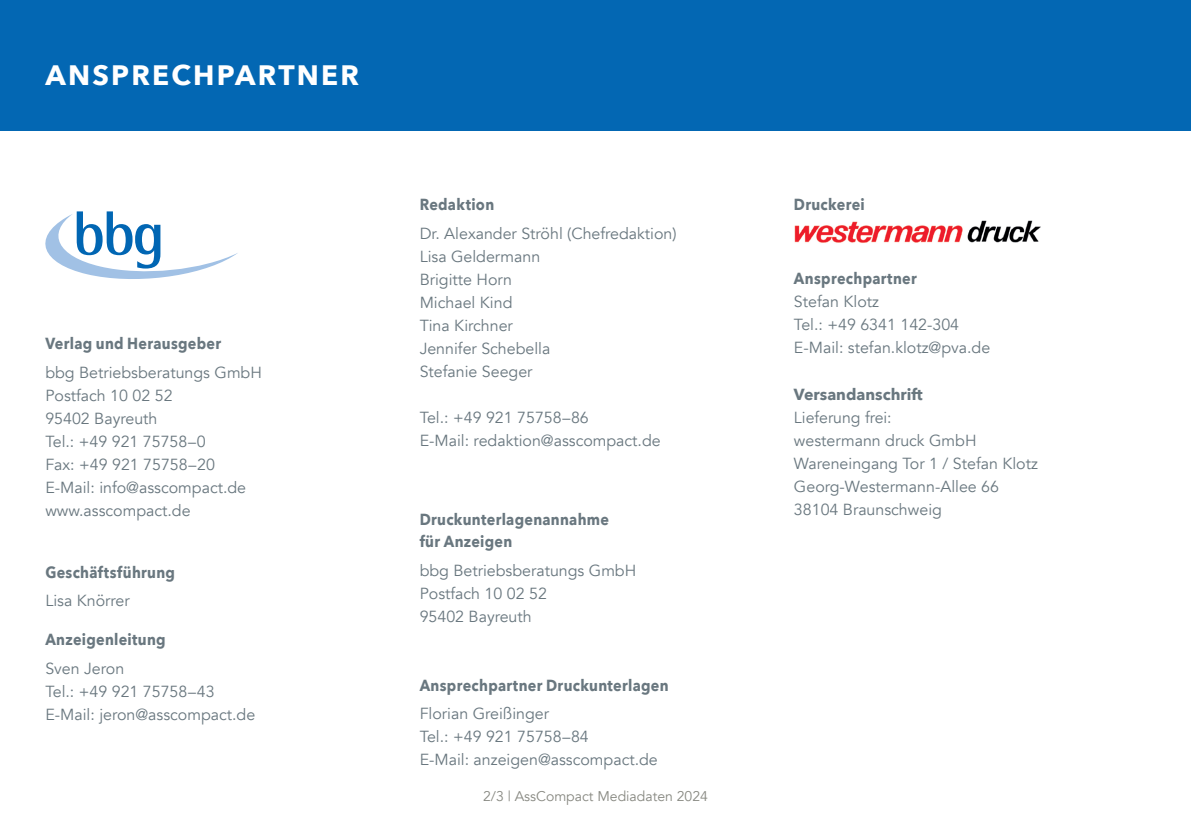
<style>
.page{position:relative;width:1191px;height:840px;background:#fff}
.page>*{position:absolute;margin:0;border:0;box-sizing:border-box;transform-origin:0 0}
.t1{font:700 28px "Avenir Next";letter-spacing:.08em;color:#fff}
.t2{font:16px/23px "Avenir";color:#69777f}
.t3{font:700 16px/22px "Avenir Next";letter-spacing:.02em;color:#69777f;scale:.9 1}
.t4{font:700 16px "Avenir Next";color:#69777f}
.t5{font:14px "Avenir";color:#878881}
</style>
<div class="page">
<img style="left:794px;top:220px;width:247px;height:23px">
<svg style="left:45px;top:211px;width:193px;height:68px"></svg>
<div style="left:0;top:0;width:1191px;height:130px;background:#0367b3"></div>
<h1 class="t1" style="left:45px;top:51px;width:315px">ANSPRECHPARTNER</h1>
<p class="t3" style="left:45px;top:332px;width:197px">Verlag und Herausgeber</p>
<p class="t2" style="left:45px;top:360px;width:218px">bbg Betriebsberatungs GmbH<br>Postfach 10 02 52<br>95402 Bayreuth<br>Tel.: +49 921 75758–0<br>Fax: +49 921 75758–20<br>E-Mail: info@asscompact.de www.asscompact.de</p>
<p class="t3" style="left:45px;top:560px;width:146px">Geschäftsführung</p>
<p class="t2" style="left:45px;top:589px;width:86px">Lisa Knörrer</p>
<p class="t3" style="left:45px;top:628px;width:135px">Anzeigenleitung</p>
<p class="t2" style="left:45px;top:656px;width:211px">Sven Jeron<br>Tel.: +49 921 75758–43<br>E-Mail: jeron@asscompact.de</p>
<p class="t3" style="left:420px;top:193px;width:84px">Redaktion</p>
<p class="t2" style="left:420px;top:222px;width:258px">Dr. Alexander Ströhl (Chefredaktion)<br>Lisa Geldermann<br>Brigitte Horn<br>Michael Kind<br>Tina Kirchner<br>Jennifer Schebella<br>Stefanie Seeger</p>
<p class="t2" style="left:420px;top:406px;width:242px">Tel.: +49 921 75758–86<br>E-Mail: redaktion@asscompact.de</p>
<p class="t3" style="left:420px;top:508px;width:212px">Druckunterlagenannahme für Anzeigen</p>
<p class="t2" style="left:420px;top:558px;width:218px">bbg Betriebsberatungs GmbH<br>Postfach 10 02 52<br>95402 Bayreuth</p>
<p class="t3" style="left:420px;top:673px;width:278px">Ansprechpartner Druckunterlagen</p>
<p class="t2" style="left:420px;top:702px;width:240px">Florian Greißinger<br>Tel.: +49 921 75758–84<br>E-Mail: anzeigen@asscompact.de</p>
<p class="t5" style="left:483px;top:787px;width:226px">2/3 | AssCompact Mediadaten 2024</p>
<p class="t3" style="left:794px;top:193px;width:80px">Druckerei</p>
<p class="t3" style="left:794px;top:267px;width:138px">Ansprechpartner</p>
<p class="t2" style="left:794px;top:290px;width:198px">Stefan Klotz<br>Tel.: +49 6341 142-304<br>E-Mail: stefan.klotz@pva.de</p>
<p class="t4" style="left:794px;top:380px;width:130px">Versandanschrift</p>
<p class="t2" style="left:794px;top:406px;width:245px">Lieferung frei:<br>westermann druck GmbH<br>Wareneingang Tor 1 / Stefan Klotz<br>Georg-Westermann-Allee 66<br>38104 Braunschweig</p>
</div>
